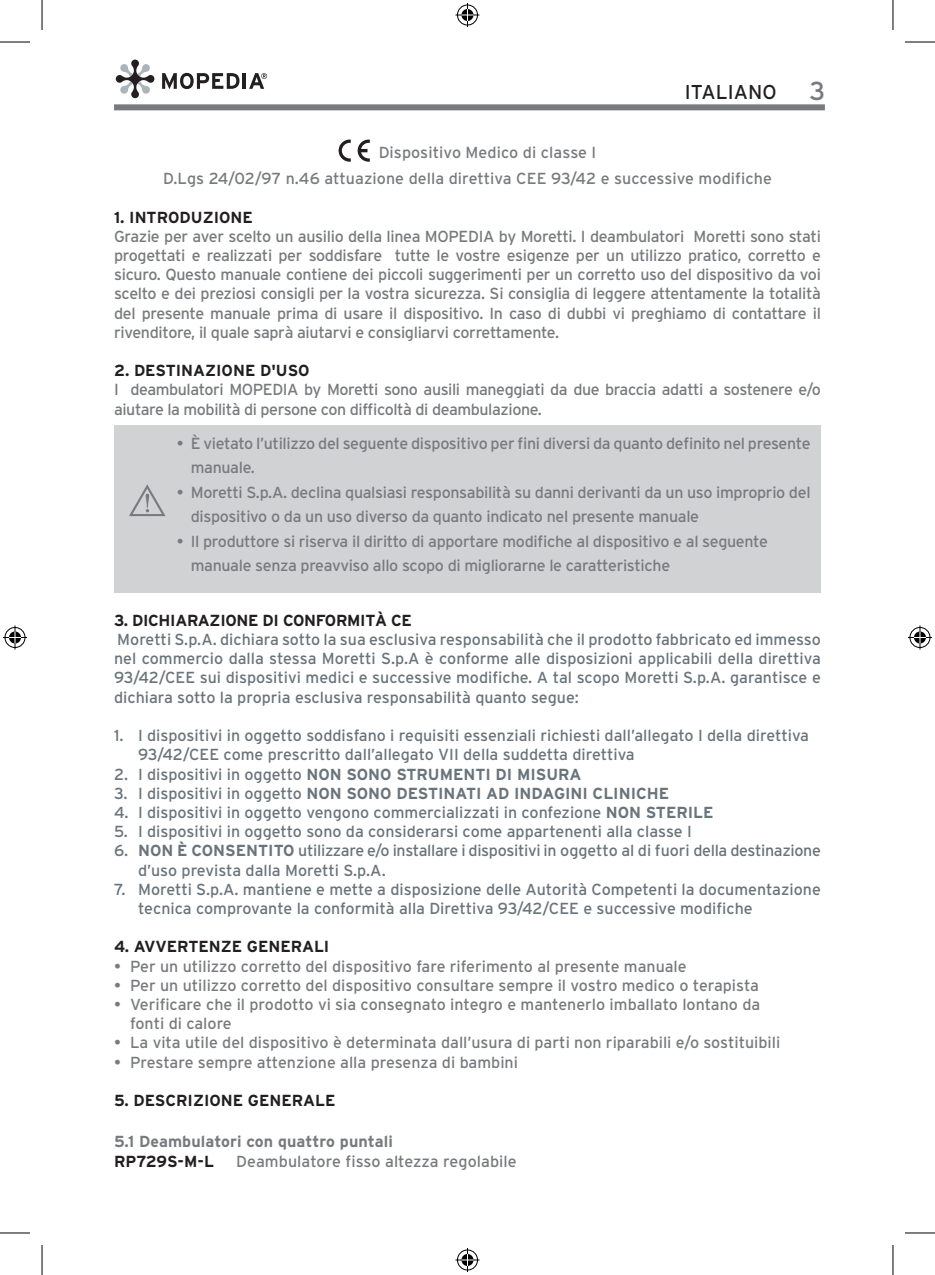
<style>
.page{position:relative;width:935px;height:1275px;background:#fff}
.page>*{position:absolute;margin:0;border:0;box-sizing:border-box;transform-origin:0 0}
.t1{font:26px "Interstate";color:#787a7d}
.t2{font:20px "Interstate";letter-spacing:.005em;color:#231f20}
.t3{font:16px/19.2px "Interstate";letter-spacing:-.02em;color:#787a7d}
.t4{font:16px/19.2px "Interstate";color:#6a747b}
.t5{font:16px/19.2px "Interstate";color:#787a7d}
.t6{font:16px/26px "Interstate";letter-spacing:.005em;color:#787a7d}
.t7{font:16px/19.2px "Interstate";letter-spacing:-.02em;color:#6a747b}
.t8{font:700 16px "Interstate";color:#6a747b}
.t9{font:700 16px "Interstate";color:#231f20}
.t10{font:700 16px "Interstate";letter-spacing:.005em;color:#787a7d}
.t11{font:700 16px "Interstate";letter-spacing:-.02em;color:#231f20}
.s1{font-weight:400}
.s2{font-weight:700}
</style>
<div class="page">
<div style="left:114px;top:104px;width:710px;height:6px;background:#787a7d"></div>
<svg style="left:116px;top:60px;width:38px;height:38px"></svg>
<svg style="left:162px;top:73px;width:77px;height:16px"></svg>
<hr style="left:243px;top:73px;width:3px;height:16px;background:#231f20">
<svg style="left:249px;top:73px;width:18px;height:16px"></svg>
<svg style="left:338px;top:140px;width:13px;height:22px"></svg>
<svg style="left:357px;top:140px;width:13px;height:22px"></svg>
<div style="left:114px;top:425px;width:706px;height:167px;background:#d1d2d4"></div>
<svg style="left:129px;top:484px;width:36px;height:32px"></svg>
<hr style="left:0;top:42px;width:30px;height:1px;background:#000">
<hr style="left:904px;top:42px;width:30px;height:1px;background:#000">
<hr style="left:0;top:1232px;width:30px;height:1px;background:#000">
<hr style="left:904px;top:1232px;width:30px;height:1px;background:#000">
<hr style="left:42px;top:0;width:1px;height:30px;background:#000">
<hr style="left:42px;top:1245px;width:1px;height:30px;background:#000">
<hr style="left:892px;top:0;width:1px;height:30px;background:#000">
<hr style="left:892px;top:1245px;width:1px;height:30px;background:#000">
<svg style="left:455px;top:3px;width:24px;height:24px"></svg>
<svg style="left:455px;top:1248px;width:24px;height:24px"></svg>
<svg style="left:3px;top:625px;width:24px;height:24px"></svg>
<svg style="left:908px;top:625px;width:23px;height:24px"></svg>
<p class="t2" style="left:684px;top:81px;width:93px">ITALIANO</p>
<h1 class="t1" style="left:809px;top:76px;width:17px">3</h1>
<p class="t6" style="left:163px;top:139px;width:610px;text-indent:215px">Dispositivo Medico di classe I<br>D.Lgs 24/02/97 n.46 attuazione della direttiva CEE 93/42 e successive modifiche</p>
<p class="t9" style="left:114px;top:208px;width:140px">1. INTRODUZIONE</p>
<p class="t3" style="left:114px;top:226px;width:708px;text-align:justify">Grazie per aver scelto un ausilio della linea MOPEDIA by Moretti. I deambulatori Moretti sono stati progettati e realizzati per soddisfare tutte le vostre esigenze per un utilizzo pratico, corretto e sicuro. Questo manuale contiene dei piccoli suggerimenti per un corretto uso del dispositivo da voi scelto e dei preziosi consigli per la vostra sicurezza. Si consiglia di leggere attentamente la totalità del presente manuale prima di usare il dispositivo. In caso di dubbi vi preghiamo di contattare il rivenditore, il quale saprà aiutarvi e consigliarvi correttamente.</p>
<p class="t9" style="left:114px;top:361px;width:197px">2. DESTINAZIONE D'USO</p>
<p class="t3" style="left:114px;top:380px;width:708px">I deambulatori MOPEDIA by Moretti sono ausili maneggiati da due braccia adatti a sostenere e/o aiutare la mobilità di persone con difficoltà di deambulazione.</p>
<p class="t3" style="left:191px;top:431px;width:621px;line-height:24.4px;text-indent:-14px">• È vietato l’utilizzo del seguente dispositivo per fini diversi da quanto definito nel presente manuale.</p>
<p class="t3" style="left:191px;top:480px;width:621px;line-height:24.4px;text-indent:-14px">• Moretti S.p.A. declina qualsiasi responsabilità su danni derivanti da un uso improprio del dispositivo o da un uso diverso da quanto indicato nel presente manuale</p>
<p class="t3" style="left:191px;top:529px;width:578px;line-height:24.4px;text-indent:-14px">• Il produttore si riserva il diritto di apportare modifiche al dispositivo e al seguente manuale senza preavviso allo scopo di migliorarne le caratteristiche</p>
<p class="t11" style="left:114px;top:611px;width:299px">3. DICHIARAZIONE DI CONFORMITÀ CE</p>
<p class="t4" style="left:114px;top:629px;width:708px;text-align:justify">Moretti S.p.A. dichiara sotto la sua esclusiva responsabilità che il prodotto fabbricato ed immesso nel commercio dalla stessa Moretti S.p.A è conforme alle disposizioni applicabili della direttiva 93/42/CEE sui dispositivi medici e successive modifiche. A tal scopo Moretti S.p.A. garantisce e dichiara sotto la propria esclusiva responsabilità quanto segue:</p>
<p class="t4" style="left:138px;top:725px;width:672px;text-indent:-24px">1. I dispositivi in oggetto soddisfano i requisiti essenziali richiesti dall’allegato I della direttiva<br>93/42/CEE come prescritto dall’allegato VII della suddetta direttiva</p>
<p class="t8" style="left:114px;top:765px;width:469px"><span class="s1">2. I dispositivi in oggetto</span> NON SONO STRUMENTI DI MISURA</p>
<p class="t8" style="left:114px;top:784px;width:556px"><span class="s1">3. I dispositivi in oggetto</span> NON SONO DESTINATI AD INDAGINI CLINICHE</p>
<p class="t4" style="left:114px;top:802px;width:601px">4. I dispositivi in oggetto vengono commercializzati in confezione <span class="s2">NON STERILE</span></p>
<p class="t4" style="left:114px;top:821px;width:579px">5. I dispositivi in oggetto sono da considerarsi come appartenenti alla classe I</p>
<p class="t7" style="left:138px;top:841px;width:684px;text-indent:-24px">6. <span class="s2">NON È CONSENTITO</span> utilizzare e/o installare i dispositivi in oggetto al di fuori della destinazione d’uso prevista dalla Moretti S.p.A.</p>
<p class="t4" style="left:138px;top:879px;width:684px;text-indent:-24px">7. Moretti S.p.A. mantiene e mette a disposizione delle Autorità Competenti la documentazione tecnica comprovante la conformità alla Direttiva 93/42/CEE e successive modifiche</p>
<p class="t9" style="left:114px;top:937px;width:217px">4. AVVERTENZE GENERALI</p>
<p class="t5" style="left:114px;top:956px;width:574px">• Per un utilizzo corretto del dispositivo fare riferimento al presente manuale</p>
<p class="t5" style="left:114px;top:975px;width:646px">• Per un utilizzo corretto del dispositivo consultare sempre il vostro medico o terapista</p>
<p class="t5" style="left:130px;top:994px;width:631px;text-indent:-16px">• Verificare che il prodotto vi sia consegnato integro e mantenerlo imballato lontano da fonti di calore</p>
<p class="t5" style="left:114px;top:1033px;width:667px">• La vita utile del dispositivo è determinata dall’usura di parti non riparabili e/o sostituibili</p>
<p class="t5" style="left:114px;top:1052px;width:405px">• Prestare sempre attenzione alla presenza di bambini</p>
<p class="t9" style="left:114px;top:1091px;width:223px">5. DESCRIZIONE GENERALE</p>
<p class="t10" style="left:114px;top:1132px;width:280px">5.1 Deambulatori con quattro puntali</p>
<p class="t9" style="left:114px;top:1152px;width:102px">RP729S-M-L</p>
<p class="t6" style="left:236px;top:1148px;width:282px">Deambulatore fisso altezza regolabile</p>
</div>
